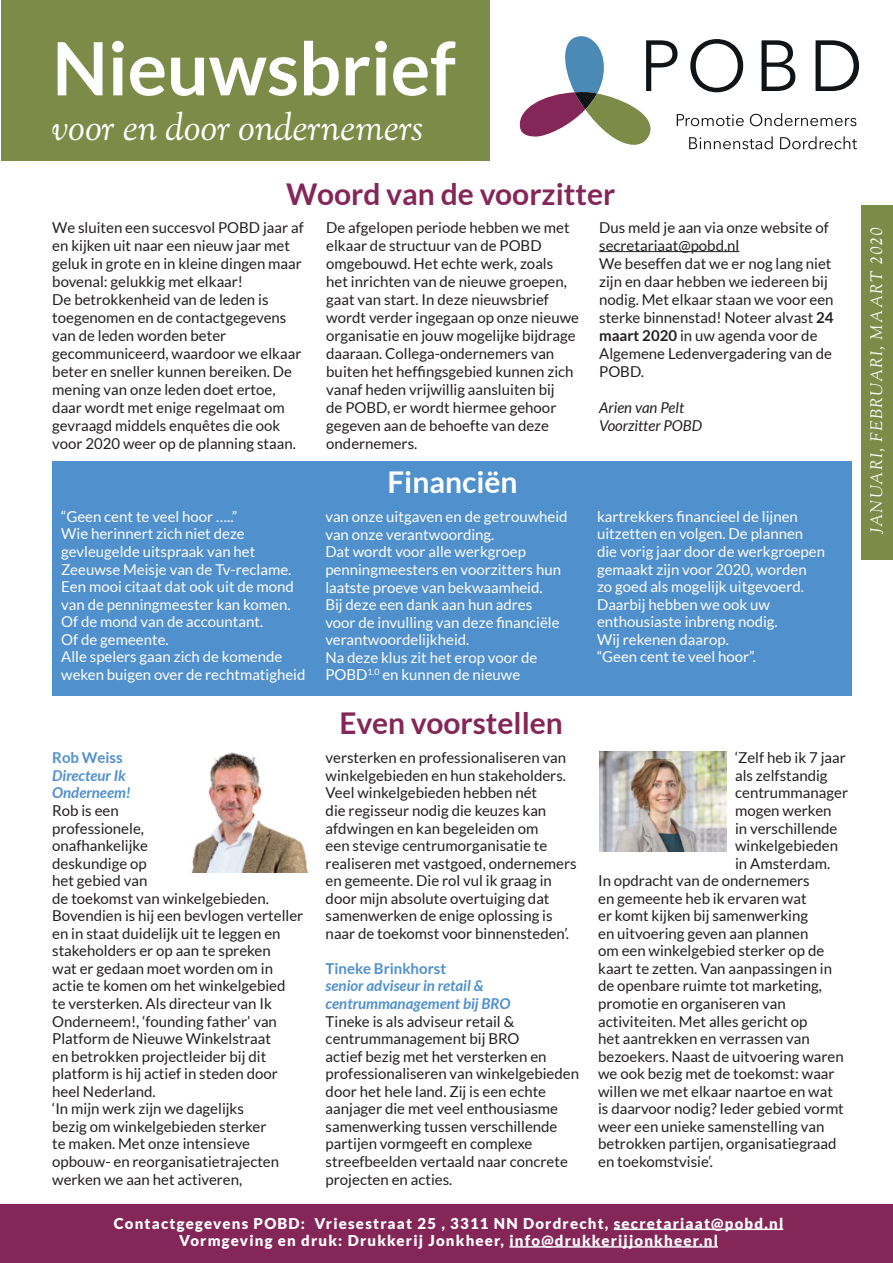
<style>
.page{position:relative;width:893px;height:1263px;background:#fff}
.page>*{position:absolute;margin:0;border:0;box-sizing:border-box;transform-origin:0 0}
.t1{font:700 73.5px "Lato";color:#fff}
.t2{font:italic 37.5px "Sorts Mill Goudy";letter-spacing:-.005em;color:#fff}
.t3{font:700 30px "Lato";color:#842658}
.t4{font:700 30px "Lato";color:#fff}
.t5{font:italic 16.5px "Sorts Mill Goudy";letter-spacing:.085em;color:#fff}
.t6{font:15px/17.5px "Lato";color:#231f20}
.t7{font:15px/17.5px "Lato";color:#fff}
.t8{font:900 15px "Lato";letter-spacing:.08em;color:#fff}
.t9{font:italic 700 15px/17.5px "Lato";color:#5090cc}
.t10{font:italic 15px "Lato";color:#231f20}
.t11{font:700 15px "Lato";color:#5090cc}
.s1{font-weight:700}
</style>
<div class="page">
<img style="left:191px;top:752px;width:118px;height:120px">
<div style="left:1px;top:0;width:488px;height:161px;background:#7d8b48"></div>
<div style="left:862px;top:206px;width:31px;height:354px;background:#7d8b48"></div>
<hr style="left:599px;top:251px;width:140px;height:1px;background:#231f20">
<svg style="left:520px;top:36px;width:339px;height:113px"></svg>
<div style="left:0;top:1205px;width:893px;height:58px;background:#842658"></div>
<hr style="left:614px;top:1228px;width:169px;height:2px;background:#fff">
<hr style="left:509px;top:1246px;width:209px;height:1px;background:#fff">
<div style="left:52px;top:462px;width:799px;height:234px;background:#5090cc"></div>
<img style="left:599px;top:751px;width:128px;height:100px">
<p class="t1" style="left:52px;top:26px;width:405px">Nieuwsbrief</p>
<p class="t2" style="left:52px;top:104px;width:372px">voor en door ondernemers</p>
<p class="t3" style="left:286px;top:177px;width:331px">Woord van de voorzitter</p>
<p class="t6" style="left:599px;top:218px;width:231px;line-height:18px">Dus meld je aan via onze website of secretariaat@pobd.nl</p>
<p class="t6" style="left:599px;top:254px;width:236px;line-height:18px">We beseffen dat we er nog lang niet zijn en daar hebben we iedereen bij nodig. Met elkaar staan we voor een sterke binnenstad! Noteer alvast <span class="s1">24 maart 2020</span> in uw agenda voor de<br>Algemene Ledenvergadering van de<br>POBD.</p>
<p class="t10" style="left:599px;top:399px;width:87px">Arien van Pelt</p>
<p class="t10" style="left:599px;top:417px;width:105px">Voorzitter POBD</p>
<p class="t6" style="left:52px;top:218px;width:253px;line-height:18px">We sluiten een succesvol POBD jaar af en kijken uit naar een nieuw jaar met geluk in grote en in kleine dingen maar bovenal: gelukkig met elkaar!</p>
<p class="t6" style="left:52px;top:290px;width:251px;line-height:18px">De betrokkenheid van de leden is toegenomen en de contactgegevens van de leden worden beter gecommuniceerd, waardoor we elkaar beter en sneller kunnen bereiken. De mening van onze leden doet ertoe, daar wordt met enige regelmaat om gevraagd middels enquêtes die ook voor 2020 weer op de planning staan.</p>
<p class="t6" style="left:326px;top:218px;width:254px;line-height:18px">De afgelopen periode hebben we met elkaar de structuur van de POBD omgebouwd. Het echte werk, zoals<br>het inrichten van de nieuwe groepen, gaat van start. In deze nieuwsbrief wordt verder ingegaan op onze nieuwe organisatie en jouw mogelijke bijdrage daaraan. Collega-ondernemers van buiten het heffingsgebied kunnen zich vanaf heden vrijwillig aansluiten bij<br>de POBD, er wordt hiermee gehoor gegeven aan de behoefte van deze ondernemers.</p>
<p class="t7" style="left:61px;top:508px;width:178px">“Geen cent te veel hoor …..”</p>
<p class="t7" style="left:61px;top:525px;width:234px">Wie herinnert zich niet deze gevleugelde uitspraak van het<br>Zeeuwse Meisje van de Tv-reclame.<br>Een mooi citaat dat ook uit de mond van de penningmeester kan komen.</p>
<p class="t7" style="left:61px;top:613px;width:203px">Of de mond van de accountant.</p>
<p class="t7" style="left:61px;top:630px;width:109px">Of de gemeente.</p>
<p class="t7" style="left:61px;top:648px;width:246px">Alle spelers gaan zich de komende weken buigen over de rechtmatigheid</p>
<p class="t11" style="left:52px;top:749px;width:72px">Rob Weiss</p>
<p class="t9" style="left:52px;top:767px;width:80px">Directeur Ik<br>Onderneem!</p>
<p class="t6" style="left:52px;top:802px;width:253px">Rob is een<br>professionele,<br>onafhankelijke<br>deskundige op<br>het gebied van<br>de toekomst van winkelgebieden.<br>Bovendien is hij een bevlogen verteller en in staat duidelijk uit te leggen en stakeholders er op aan te spreken<br>wat er gedaan moet worden om in actie te komen om het winkelgebied<br>te versterken. Als directeur van Ik<br>Onderneem!, ‘founding father’ van<br>Platform de Nieuwe Winkelstraat<br>en betrokken projectleider bij dit platform is hij actief in steden door heel Nederland.</p>
<p class="t6" style="left:52px;top:1100px;width:228px">‘In mijn werk zijn we dagelijks bezig om winkelgebieden sterker te maken. Met onze intensieve opbouw- en reorganisatietrajecten werken we aan het activeren,</p>
<p class="t4" style="left:387px;top:465px;width:132px">Financiën</p>
<p class="t7" style="left:325px;top:508px;width:244px">van onze uitgaven en de getrouwheid van onze verantwoording.</p>
<p class="t7" style="left:325px;top:543px;width:237px">Dat wordt voor alle werkgroep penningmeesters en voorzitters hun laatste proeve van bekwaamheid.<br>Bij deze een dank aan hun adres voor de invulling van deze financiële verantwoordelijkheid.</p>
<p class="t7" style="left:325px;top:648px;width:213px">Na deze klus zit het erop voor de<br>POBD<sup>1.0</sup> en kunnen de nieuwe</p>
<p class="t3" style="left:339px;top:706px;width:225px">Even voorstellen</p>
<p class="t6" style="left:326px;top:749px;width:252px">versterken en professionaliseren van winkelgebieden en hun stakeholders.<br>Veel winkelgebieden hebben nét<br>die regisseur nodig die keuzes kan afdwingen en kan begeleiden om<br>een stevige centrumorganisatie te realiseren met vastgoed, ondernemers en gemeente. Die rol vul ik graag in door mijn absolute overtuiging dat samenwerken de enige oplossing is naar de toekomst voor binnensteden’.</p>
<p class="t11" style="left:326px;top:960px;width:122px">Tineke Brinkhorst</p>
<p class="t9" style="left:326px;top:977px;width:186px">senior adviseur in retail &amp; centrummanagement bij BRO</p>
<p class="t6" style="left:326px;top:1012px;width:255px">Tineke is als adviseur retail &amp; centrummanagement bij BRO<br>actief bezig met het versterken en professionaliseren van winkelgebieden door het hele land. Zij is een echte aanjager die met veel enthousiasme samenwerking tussen verschillende partijen vormgeeft en complexe streefbeelden vertaald naar concrete projecten en acties.</p>
<p class="t7" style="left:597px;top:508px;width:229px">kartrekkers financieel de lijnen uitzetten en volgen. De plannen die vorig jaar door de werkgroepen gemaakt zijn voor 2020, worden zo goed als mogelijk uitgevoerd.<br>Daarbij hebben we ook uw enthousiaste inbreng nodig.</p>
<p class="t7" style="left:597px;top:630px;width:133px">Wij rekenen daarop.</p>
<p class="t7" style="left:597px;top:648px;width:161px">“Geen cent te veel hoor”.</p>
<p class="t6" style="left:735px;top:749px;width:112px">‘Zelf heb ik 7 jaar</p>
<p class="t6" style="left:735px;top:766px;width:94px">als zelfstandig</p>
<p class="t6" style="left:735px;top:784px;width:114px">centrummanager</p>
<p class="t6" style="left:735px;top:802px;width:98px">mogen werken</p>
<p class="t6" style="left:735px;top:819px;width:104px">in verschillende</p>
<p class="t6" style="left:735px;top:837px;width:104px">winkelgebieden</p>
<p class="t6" style="left:735px;top:854px;width:97px">in Amsterdam.</p>
<p class="t6" style="left:598px;top:872px;width:213px">In opdracht van de ondernemers</p>
<p class="t6" style="left:598px;top:889px;width:210px">en gemeente heb ik ervaren wat</p>
<p class="t6" style="left:598px;top:907px;width:211px">er komt kijken bij samenwerking</p>
<p class="t6" style="left:598px;top:924px;width:212px">en uitvoering geven aan plannen</p>
<p class="t6" style="left:598px;top:942px;width:228px">om een winkelgebied sterker op de</p>
<p class="t6" style="left:598px;top:960px;width:235px">kaart te zetten. Van aanpassingen in</p>
<p class="t6" style="left:598px;top:977px;width:225px">de openbare ruimte tot marketing,</p>
<p class="t6" style="left:598px;top:995px;width:189px">promotie en organiseren van</p>
<p class="t6" style="left:598px;top:1012px;width:211px">activiteiten. Met alles gericht op</p>
<p class="t6" style="left:598px;top:1030px;width:213px">het aantrekken en verrassen van</p>
<p class="t6" style="left:598px;top:1047px;width:247px">bezoekers. Naast de uitvoering waren</p>
<p class="t6" style="left:598px;top:1065px;width:238px">we ook bezig met de toekomst: waar</p>
<p class="t6" style="left:598px;top:1082px;width:236px">willen we met elkaar naartoe en wat</p>
<p class="t6" style="left:598px;top:1100px;width:247px">is daarvoor nodig? Ieder gebied vormt</p>
<p class="t6" style="left:598px;top:1117px;width:228px">weer een unieke samenstelling van</p>
<p class="t6" style="left:598px;top:1135px;width:240px">betrokken partijen, organisatiegraad</p>
<p class="t6" style="left:598px;top:1153px;width:116px">en toekomstvisie’.</p>
<p class="t8" style="left:114px;top:1214px;width:671px">Contactgegevens POBD: Vriesestraat 25 , 3311 NN Dordrecht, secretariaat@pobd.nl</p>
<p class="t8" style="left:179px;top:1232px;width:540px">Vormgeving en druk: Drukkerij Jonkheer, info@drukkerijjonkheer.nl</p>
<p class="t5" style="left:866px;top:534px;width:308px;rotate:-90deg">JANUARI, FEBRUARI, MAART 2020</p>
</div>
